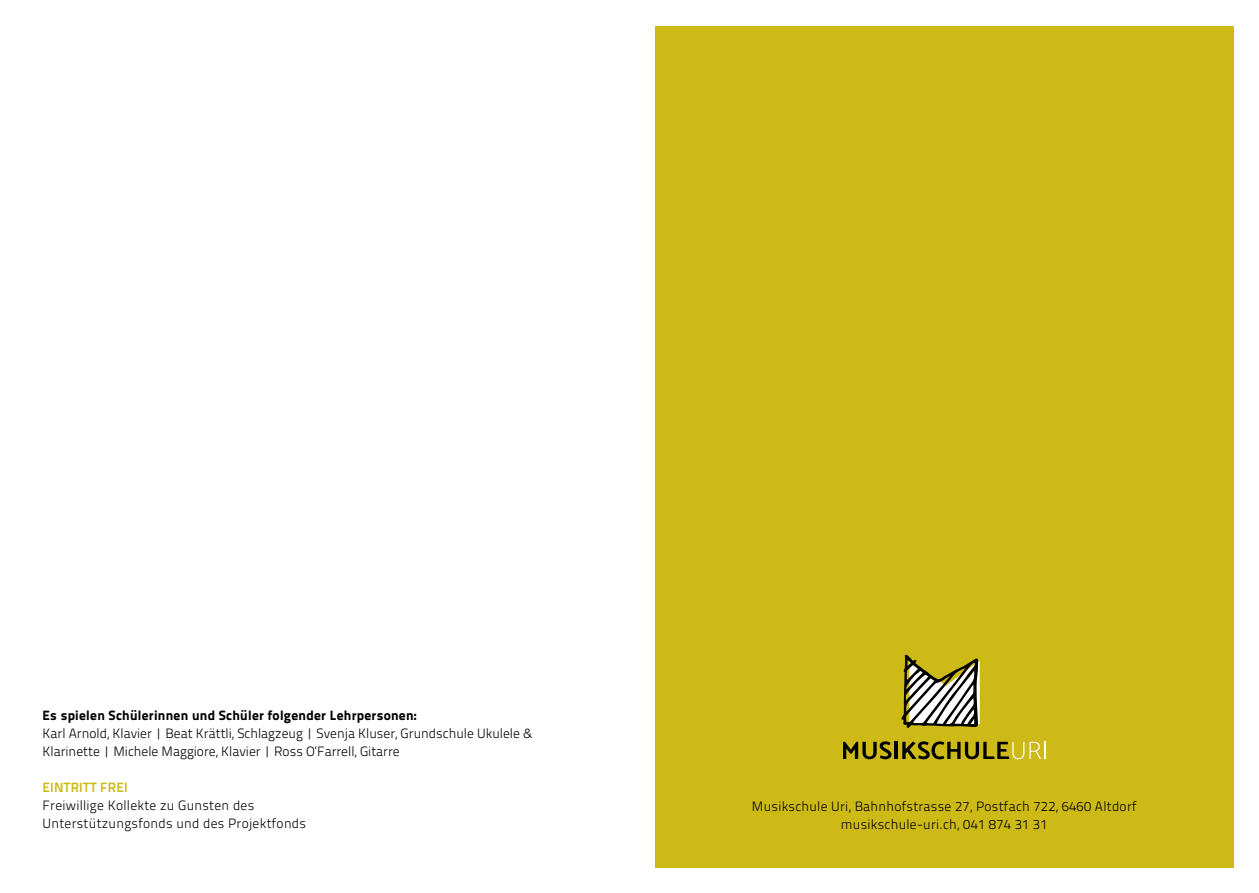
<style>
.page{position:relative;width:1259px;height:893px;background:#fff}
.page>*{position:absolute;margin:0;border:0;box-sizing:border-box;transform-origin:0 0}
.t1{font:300 13.5px/18px "Titillium Text 22 L";letter-spacing:.02em;color:#000;text-align:center}
.t2{font:300 13.5px/18px "Titillium Text 22 L";color:#000}
.t3{font:800 13.5px "Titillium Text 22 L";letter-spacing:.02em;color:#000}
.t4{font:700 13.5px "Titillium Text 22 L";letter-spacing:.02em;color:#ceba17}
</style>
<div class="page">
<div style="left:655px;top:26px;width:578px;height:841px;background:#ceba17"></div>
<svg style="left:843px;top:741px;width:48px;height:18px"></svg>
<hr style="left:894px;top:742px;width:3px;height:17px;background:#000">
<svg style="left:901px;top:655px;width:78px;height:73px"></svg>
<svg style="left:902px;top:741px;width:143px;height:18px"></svg>
<p class="t3" style="left:43px;top:710px;width:376px">Es spielen Schülerinnen und Schüler folgender Lehrpersonen:</p>
<p class="t2" style="left:43px;top:726px;width:491px">Karl Arnold, Klavier | Beat Krättli, Schlagzeug | Svenja Kluser, Grundschule Ukulele &amp;<br>Klarinette | Michele Maggiore, Klavier | Ross O‘Farrell, Gitarre</p>
<p class="t4" style="left:43px;top:780px;width:87px">EINTRITT FREI</p>
<p class="t1" style="left:43px;top:798px;width:265px;text-align:left">Freiwillige Kollekte zu Gunsten des<br>Unterstützungsfonds und des Projektfonds</p>
<p class="t1" style="left:752px;top:798px;width:386px">Musikschule Uri, Bahnhofstrasse 27, Postfach 722, 6460 Altdorf musikschule-uri.ch, 041 874 31 31</p>
</div>
